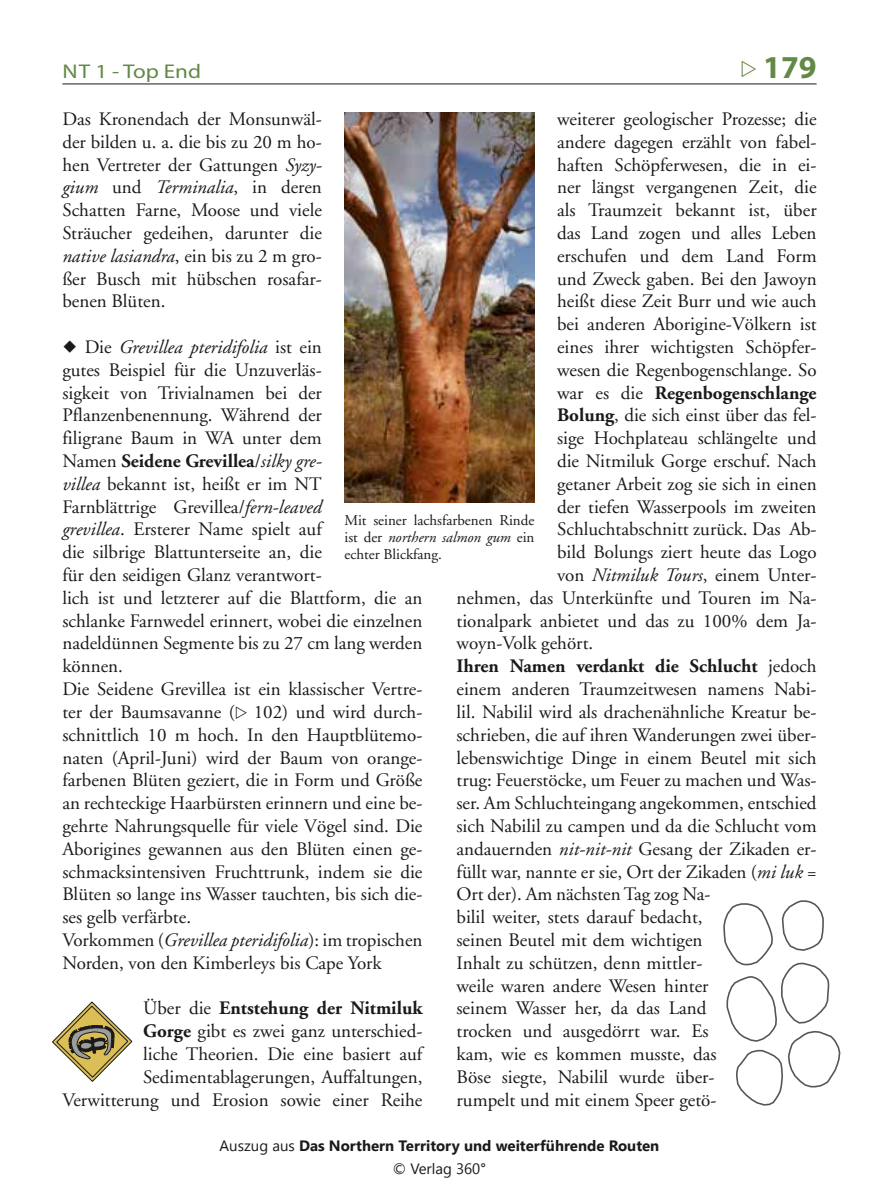
<style>
.page{position:relative;width:879px;height:1191px;background:#fff}
.page>*{position:absolute;margin:0;border:0;box-sizing:border-box;transform-origin:0 0}
.t1{font:700 32px "Myriad";color:#638946}
.t2{font:20px "Myriad";color:#638946;scale:1.16 1}
.t3{font:19px/22.8px "Adobe Garamond";color:#1a1a18;text-align:justify}
.t4{font:700 19px "Adobe Garamond";color:#1a1a18}
.t5{font:15px/17px "Adobe Garamond";color:#1a1a18;text-align:justify}
.t6{font:700 15px/22.8px "Segoe UI";color:#1a1a18;text-align:center}
.s1{font-style:italic}
.s2{font-weight:700}
.s3{font-weight:400}
</style>
<div class="page">
<hr style="left:62px;top:84px;width:754px;height:1px;background:#1a1a18">
<svg style="left:723px;top:900px;width:117px;height:205px"></svg>
<img style="left:344px;top:112px;width:190px;height:390px">
<svg style="left:52px;top:1002px;width:80px;height:79px"></svg>
<p class="t2" style="left:62px;top:61px;width:121px">NT 1 - Top End</p>
<h1 class="t1" style="left:763px;top:51px;width:55px">179</h1>
<p class="t3" style="left:62px;top:108px;width:261px">Das Kronendach der Monsunwäl&shy;der bilden u. a. die bis zu 20 m ho&shy;hen Vertreter der Gattungen <span class="s1">Syzy&shy;gium</span> und <span class="s1">Terminalia</span>, in deren Schatten Farne, Moose und viele Sträucher gedeihen, darunter die <span class="s1">native lasiandra</span>, ein bis zu 2 m gro&shy;ßer Busch mit hübschen rosafar&shy;benen Blüten.</p>
<p class="t3" style="left:62px;top:336px;width:362px;text-align:left">◆ Die <span class="s1">Grevillea pteridifolia</span> ist ein<br>gutes Beispiel für die Unzuverläs-<br>sigkeit von Trivialnamen bei der Pflanzenbenennung. Während der<br>filigrane Baum in WA unter dem<br>Namen <span class="s2">Seidene Grevillea</span>/<span class="s1">silky gre-<br>villea</span> bekannt ist, heißt er im NT<br>Farnblättrige Grevillea/<span class="s1">fern-leaved<br>grevillea</span>. Ersterer Name spielt auf<br>die silbrige Blattunterseite an, die<br>für den seidigen Glanz verantwort-<br>lich ist und letzterer auf die Blattform, die an schlanke Farnwedel erinnert, wobei die einzelnen nadeldünnen Segmente bis zu 27 cm lang werden können.<br>Die Seidene Grevillea ist ein klassischer Vertre&shy;ter der Baumsavanne ( 102) und wird durch&shy;schnittlich 10 m hoch. In den Hauptblütemo&shy;naten (April-Juni) wird der Baum von orange&shy;farbenen Blüten geziert, die in Form und Größe an rechteckige Haarbürsten erinnern und eine be&shy;gehrte Nahrungsquelle für viele Vögel sind. Die Aborigines gewannen aus den Blüten einen ge&shy;schmacksintensiven Fruchttrunk, indem sie die Blüten so lange ins Wasser tauchten, bis sich die&shy;ses gelb verfärbte.<br>Vorkommen (<span class="s1">Grevillea pteridifolia</span>): im tropischen Norden, von den Kimberleys bis Cape York</p>
<p class="t3" style="left:62px;top:997px;width:362px;text-align:right">Über die <span class="s2">Entstehung der Nitmiluk<br>Gorge</span> gibt es zwei ganz unterschied-<br>liche Theorien. Die eine basiert auf Sedimentablagerungen, Auffaltungen, Verwitterung und Erosion sowie einer Reihe</p>
<p class="t3" style="left:557px;top:108px;width:261px">weiterer geologischer Prozesse; die</p>
<p class="t3" style="left:557px;top:131px;width:261px">andere dagegen erzählt von fabel-</p>
<p class="t3" style="left:557px;top:154px;width:261px">haften Schöpferwesen, die in ei-</p>
<p class="t3" style="left:557px;top:176px;width:261px">ner längst vergangenen Zeit, die</p>
<p class="t3" style="left:557px;top:199px;width:261px">als Traumzeit bekannt ist, über</p>
<p class="t3" style="left:557px;top:222px;width:261px">das Land zogen und alles Leben</p>
<p class="t3" style="left:557px;top:245px;width:261px">erschufen und dem Land Form</p>
<p class="t3" style="left:557px;top:268px;width:261px">und Zweck gaben. Bei den Jawoyn</p>
<p class="t3" style="left:557px;top:290px;width:261px">heißt diese Zeit Burr und wie auch</p>
<p class="t3" style="left:557px;top:313px;width:261px">bei anderen Aborigine-Völkern ist</p>
<p class="t3" style="left:557px;top:336px;width:261px">eines ihrer wichtigsten Schöpfer-</p>
<p class="t3" style="left:557px;top:359px;width:261px">wesen die Regenbogenschlange. So</p>
<p class="t4" style="left:557px;top:382px;width:261px"><span class="s3">war es die</span> Regenbogenschlange</p>
<p class="t3" style="left:557px;top:404px;width:261px"><span class="s2">Bolung</span>, die sich einst über das fel-</p>
<p class="t3" style="left:557px;top:427px;width:261px">sige Hochplateau schlängelte und</p>
<p class="t3" style="left:557px;top:450px;width:261px">die Nitmiluk Gorge erschuf. Nach</p>
<p class="t3" style="left:557px;top:473px;width:261px">getaner Arbeit zog sie sich in einen</p>
<p class="t3" style="left:557px;top:496px;width:261px">der tiefen Wasserpools im zweiten</p>
<p class="t3" style="left:557px;top:518px;width:261px">Schluchtabschnitt zurück. Das Ab-</p>
<p class="t3" style="left:557px;top:541px;width:261px">bild Bolungs ziert heute das Logo</p>
<p class="t3" style="left:557px;top:564px;width:261px">von <span class="s1">Nitmiluk Tours</span>, einem Unter-</p>
<p class="t3" style="left:456px;top:587px;width:361px">nehmen, das Unterkünfte und Touren im Na-</p>
<p class="t3" style="left:456px;top:610px;width:361px">tionalpark anbietet und das zu 100% dem Ja-</p>
<p class="t3" style="left:456px;top:632px;width:138px">woyn-Volk gehört.</p>
<p class="t4" style="left:456px;top:656px;width:362px">Ihren Namen verdankt die Schlucht <span class="s3">jedoch</span></p>
<p class="t3" style="left:456px;top:678px;width:362px">einem anderen Traumzeitwesen namens Nabi-</p>
<p class="t3" style="left:456px;top:701px;width:361px">lil. Nabilil wird als drachenähnliche Kreatur be-</p>
<p class="t3" style="left:456px;top:724px;width:362px">schrieben, die auf ihren Wanderungen zwei über-</p>
<p class="t3" style="left:456px;top:746px;width:361px">lebenswichtige Dinge in einem Beutel mit sich</p>
<p class="t3" style="left:456px;top:769px;width:361px">trug: Feuerstöcke, um Feuer zu machen und Was-</p>
<p class="t3" style="left:456px;top:792px;width:361px">ser. Am Schluchteingang angekommen, entschied</p>
<p class="t3" style="left:456px;top:815px;width:362px">sich Nabilil zu campen und da die Schlucht vom</p>
<p class="t3" style="left:456px;top:838px;width:362px">andauernden <span class="s1">nit-nit-nit</span> Gesang der Zikaden er-</p>
<p class="t3" style="left:456px;top:860px;width:361px">füllt war, nannte er sie, Ort der Zikaden (<span class="s1">mi luk</span> =</p>
<p class="t3" style="left:456px;top:883px;width:256px">Ort der). Am nächsten Tag zog Na-</p>
<p class="t3" style="left:456px;top:906px;width:248px">bilil weiter, stets darauf bedacht,</p>
<p class="t3" style="left:456px;top:929px;width:248px">seinen Beutel mit dem wichtigen</p>
<p class="t3" style="left:456px;top:952px;width:248px">Inhalt zu schützen, denn mittler-</p>
<p class="t3" style="left:456px;top:974px;width:254px">weile waren andere Wesen hinter</p>
<p class="t3" style="left:456px;top:997px;width:251px">seinem Wasser her, da das Land</p>
<p class="t3" style="left:456px;top:1020px;width:254px">trocken und ausgedörrt war. Es</p>
<p class="t3" style="left:456px;top:1043px;width:262px">kam, wie es kommen musste, das</p>
<p class="t3" style="left:456px;top:1066px;width:260px">Böse siegte, Nabilil wurde über-</p>
<p class="t3" style="left:456px;top:1088px;width:262px">rumpelt und mit einem Speer getö-</p>
<p class="t5" style="left:344px;top:512px;width:191px">Mit seiner lachsfarbenen Rinde ist der <span class="s1">northern salmon gum</span> ein echter Blickfang.</p>
<p class="t6" style="left:220px;top:1133px;width:441px"><span class="s3">Auszug aus</span> Das Northern Territory und weiterführende Routen <span class="s3">© Verlag 360°</span></p>
</div>
